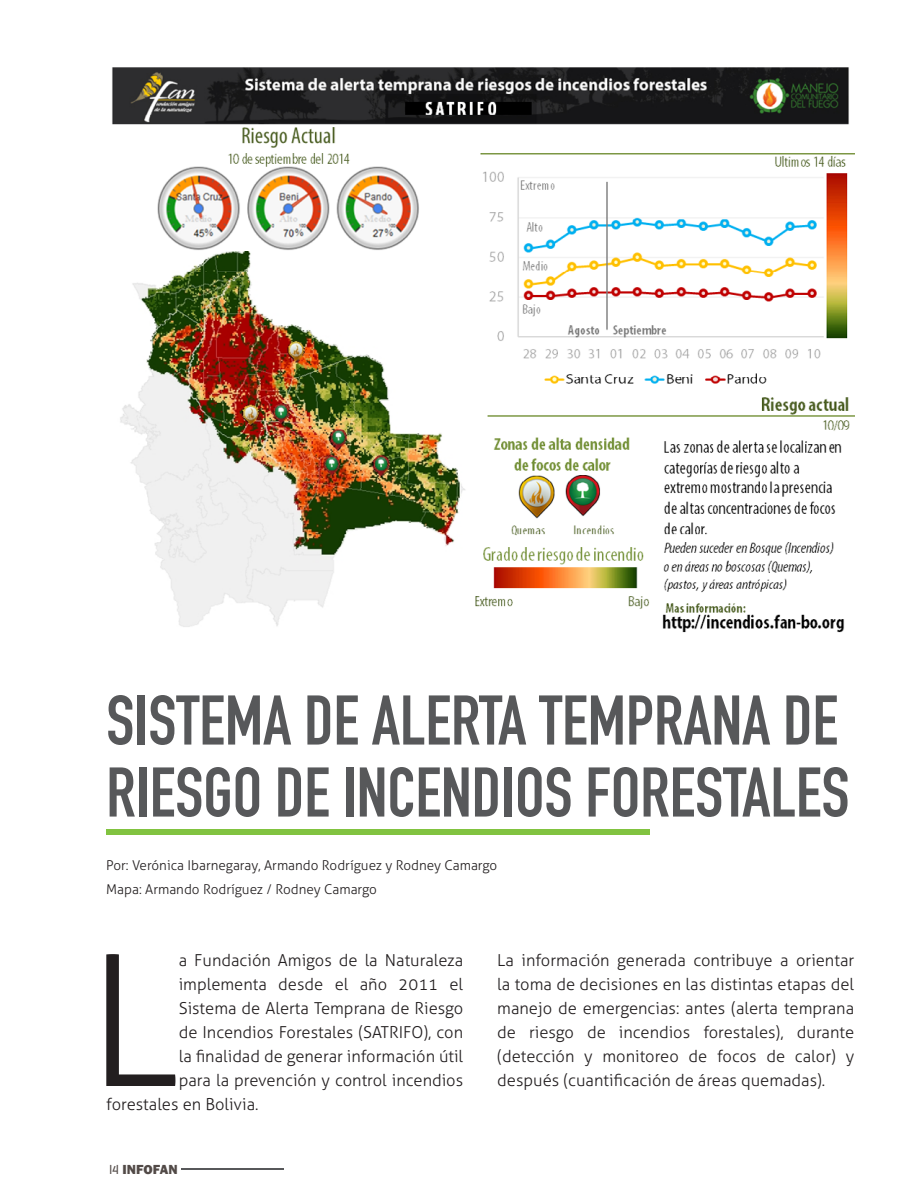
<style>
.page{position:relative;width:918px;height:1188px;background:#fff}
.page>*{position:absolute;margin:0;border:0;box-sizing:border-box;transform-origin:0 0}
.t1{font:300 183px "Aller";color:#231f20}
.t2{font:69px/72px "DIN Engschrift Std";color:#57585a}
.t3{font:300 16.5px/24px "Aller";color:#231f20;text-align:justify}
.t4{font:300 13.5px "Aller";color:#231f20}
.t5{font:800 13.5px "Franklin Gothic";color:#524a47}
.s1{font-family:"SF Old Republic";font-weight:400}
</style>
<div class="page">
<hr style="left:182px;top:1168px;width:102px;height:2px;background:#57585a">
<div style="left:106px;top:829px;width:544px;height:6px;background:#81c340"></div>
<img style="left:112px;top:67px;width:742px;height:566px">
<p class="t2" style="left:106px;top:685px;width:745px">SISTEMA DE ALERTA TEMPRANA DE<br>RIESGO DE INCENDIOS FORESTALES</p>
<p class="t4" style="left:106px;top:857px;width:393px">Por: Verónica Ibarnegaray, Armando Rodríguez y Rodney Camargo</p>
<p class="t4" style="left:106px;top:881px;width:272px">Mapa: Armando Rodríguez / Rodney Camargo</p>
<p class="t1" style="left:88px;top:911px;width:92px">L</p>
<p class="t3" style="left:179px;top:948px;width:286px">a Fundación Amigos de la Naturaleza</p>
<p class="t3" style="left:179px;top:972px;width:286px">implementa desde el año 2011 el</p>
<p class="t3" style="left:179px;top:996px;width:286px">Sistema de Alerta Temprana de Riesgo</p>
<p class="t3" style="left:179px;top:1020px;width:286px">de Incendios Forestales (SATRIFO), con</p>
<p class="t3" style="left:179px;top:1044px;width:286px">la finalidad de generar información útil</p>
<p class="t3" style="left:179px;top:1068px;width:286px">para la prevención y control incendios</p>
<p class="t3" style="left:106px;top:1092px;width:154px">forestales en Bolivia.</p>
<p class="t5" style="left:109px;top:1161px;width:70px"><span class="s1">14</span> INFOFAN</p>
<p class="t3" style="left:497px;top:948px;width:358px">La información generada contribuye a orientar la toma de decisiones en las distintas etapas del manejo de emergencias: antes (alerta temprana de riesgo de incendios forestales), durante (detección y monitoreo de focos de calor) y después (cuantificación de áreas quemadas).</p>
</div>
